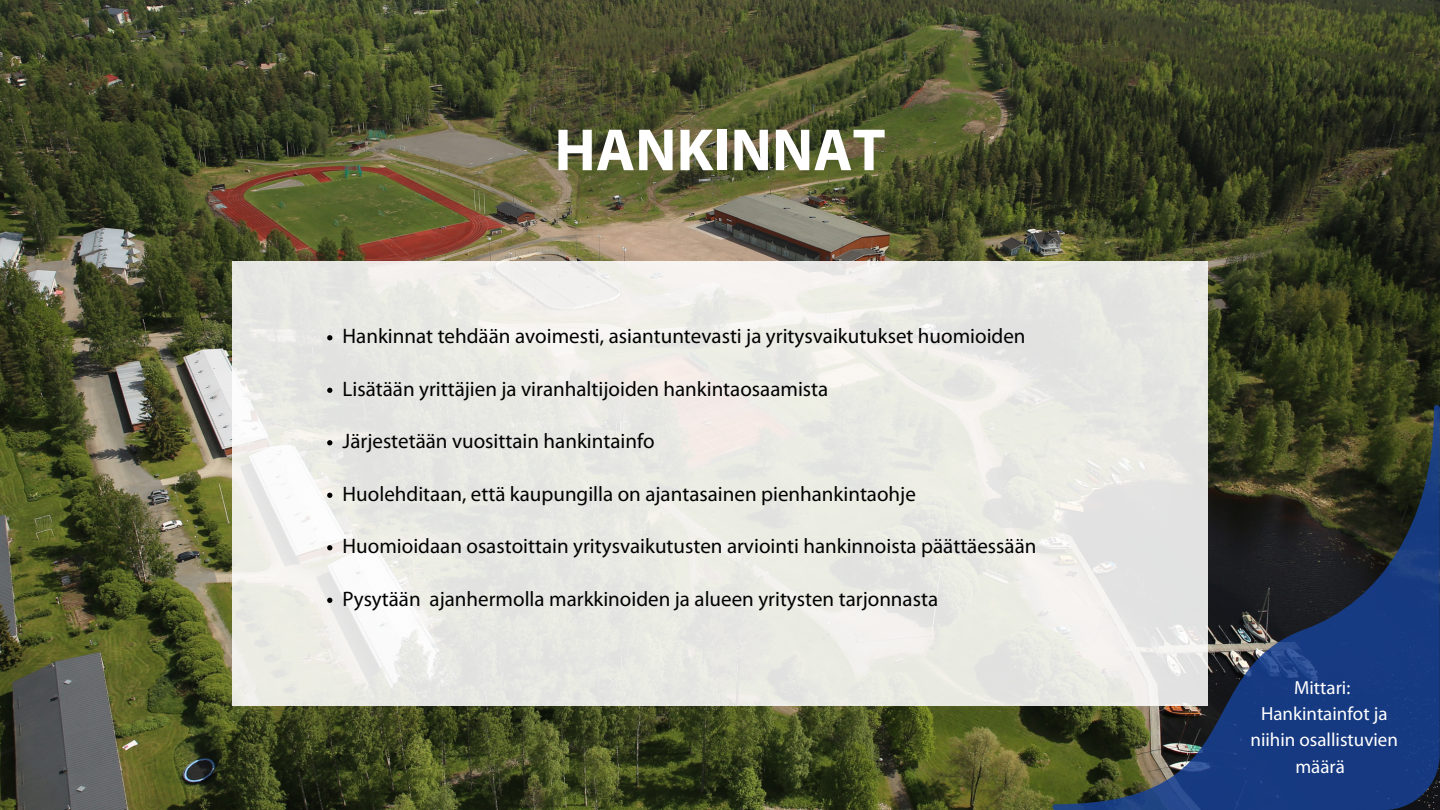
<style>
.page{position:relative;width:1440px;height:810px;background:#fff}
.page>*{position:absolute;margin:0;border:0;box-sizing:border-box;transform-origin:0 0}
.t1{font:700 60px "Myriad Pro";color:#fff}
.t2{font:21px "Myriad Pro";color:#010101}
.t3{font:19px/26.2px "Myriad Pro";color:#fff;text-align:center}
</style>
<div class="page">
<img style="left:0;top:0;width:1440px;height:810px">
<svg style="left:232px;top:261px;width:976px;height:445px;fill:#eaebe3"></svg>
<svg style="left:327px;top:335px;width:5px;height:5px"></svg>
<svg style="left:327px;top:388px;width:5px;height:5px"></svg>
<svg style="left:327px;top:440px;width:5px;height:5px"></svg>
<svg style="left:327px;top:493px;width:5px;height:5px"></svg>
<svg style="left:327px;top:545px;width:5px;height:5px"></svg>
<svg style="left:327px;top:598px;width:5px;height:5px"></svg>
<svg style="left:1052px;top:405px;width:388px;height:405px"></svg>
<h1 class="t1" style="left:554px;top:125px;width:333px">HANKINNAT</h1>
<p class="t2" style="left:343px;top:328px;width:685px">Hankinnat tehdään avoimesti, asiantuntevasti ja yritysvaikutukset huomioiden</p>
<p class="t2" style="left:343px;top:380px;width:487px">Lisätään yrittäjien ja viranhaltijoiden hankintaosaamista</p>
<p class="t2" style="left:343px;top:433px;width:314px">Järjestetään vuosittain hankintainfo</p>
<p class="t2" style="left:343px;top:485px;width:575px">Huolehditaan, että kaupungilla on ajantasainen pienhankintaohje</p>
<p class="t2" style="left:343px;top:538px;width:695px">Huomioidaan osastoittain yritysvaikutusten arviointi hankinnoista päättäessään</p>
<p class="t2" style="left:343px;top:590px;width:597px">Pysytään ajanhermolla markkinoiden ja alueen yritysten tarjonnasta</p>
<p class="t3" style="left:1251px;top:676px;width:149px">Mittari:<br>Hankintainfot ja niihin osallistuvien määrä</p>
</div>
